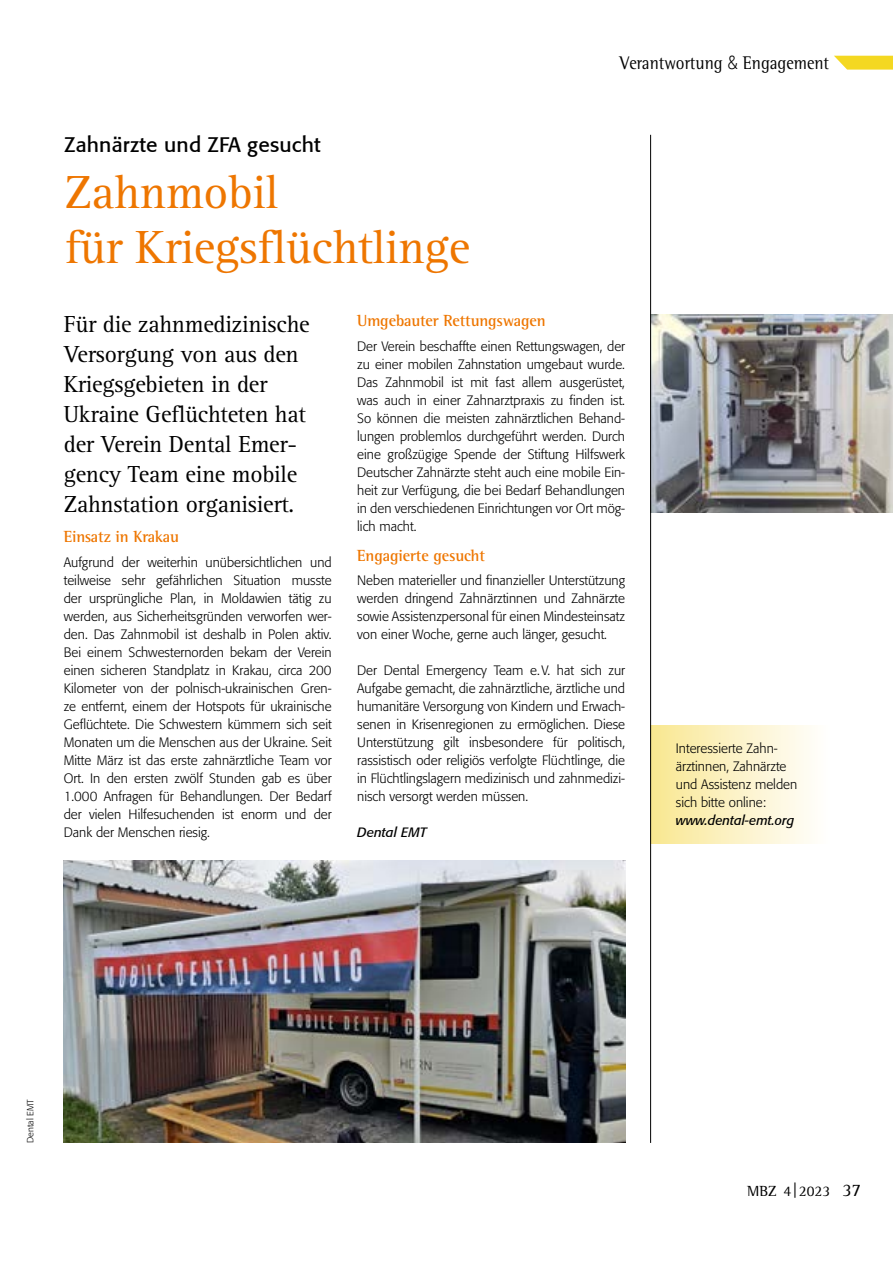
<style>
.page{position:relative;width:893px;height:1263px;background:#fff}
.page>*{position:absolute;margin:0;border:0;box-sizing:border-box;transform-origin:0 0}
.t1{font:48px/55.5px "Rotis Serif Pro";letter-spacing:-.01em;color:#ee7600}
.t2{font:24px/30px "Rotis Serif Pro";letter-spacing:-.01em;color:#000}
.t3{font:21px "Formata";letter-spacing:.01em;color:#000}
.t4{font:18.75px "Rotis Semi Serif Pro";color:#000;scale:.9 1}
.t5{font:700 16.5px "Rotis Semi Serif Pro";letter-spacing:-.01em;color:#ee7600}
.t6{font:15px "Rotis Semi Serif Pro";color:#000}
.t7{font:300 13.5px/18px "Formata";color:#000;text-align:justify}
.t8{font:italic 13.5px "Formata";color:#000}
.t9{font:300 9px "Formata";color:#000}
.s1{font-family:"Roboto";font-weight:300}
.s2{font-size:18px}
</style>
<div class="page">
<div style="left:650px;top:725px;width:179px;height:118px;background:linear-gradient(to right,#f9e791,#fff)"></div>
<svg style="left:834px;top:56px;width:59px;height:14px"></svg>
<img style="left:64px;top:860px;width:561px;height:283px">
<img style="left:651px;top:315px;width:242px;height:198px">
<hr style="left:650px;top:135px;width:1px;height:1008px;background:#000">
<h3 class="t3" style="left:65px;top:132px;width:258px">Zahnärzte und ZFA gesucht</h3>
<h1 class="t1" style="left:65px;top:164px;width:407px">Zahnmobil<br>für Kriegsflüchtlinge</h1>
<h3 class="t4" style="left:620px;top:51px;width:234px">Verantwortung <span class="s1">&amp;</span> Engagement</h3>
<h2 class="t2" style="left:64px;top:308px;width:247px">Für die zahnmedizinische<br>Versorgung von aus den<br>Kriegsgebieten in der<br>Ukraine Geflüchteten hat der Verein Dental Emer&shy;gency Team eine mobile<br>Zahnstation organisiert.</h2>
<p class="t5" style="left:64px;top:526px;width:117px">Einsatz in Krakau</p>
<p class="t7" style="left:64px;top:553px;width:269px">Aufgrund der weiterhin unübersichtlichen und teilweise sehr gefährlichen Situation musste der ursprüngliche Plan, in Moldawien tätig zu werden, aus Sicherheitsgründen verworfen wer&shy;den. Das Zahnmobil ist deshalb in Polen aktiv.<br>Bei einem Schwesternorden bekam der Verein einen sicheren Standplatz in Krakau, circa 200<br>Kilometer von der polnisch-ukrainischen Gren&shy;ze entfernt, einem der Hotspots für ukrainische Geflüchtete. Die Schwestern kümmern sich seit Monaten um die Menschen aus der Ukraine. Seit Mitte März ist das erste zahnärztliche Team vor Ort. In den ersten zwölf Stunden gab es über 1.000 Anfragen für Behandlungen. Der Bedarf der vielen Hilfesuchenden ist enorm und der Dank der Menschen riesig.</p>
<p class="t5" style="left:357px;top:311px;width:190px">Umgebauter Rettungswagen</p>
<p class="t7" style="left:357px;top:337px;width:269px">Der Verein beschaffte einen Rettungswagen, der zu einer mobilen Zahnstation umgebaut wurde.<br>Das Zahnmobil ist mit fast allem ausgerüstet, was auch in einer Zahnarztpraxis zu finden ist.<br>So können die meisten zahnärztlichen Behand&shy;lungen problemlos durchgeführt werden. Durch eine großzügige Spende der Stiftung Hilfswerk Deutscher Zahnärzte steht auch eine mobile Ein&shy;heit zur Verfügung, die bei Bedarf Behandlungen in den verschiedenen Einrichtungen vor Ort mög&shy;lich macht.</p>
<p class="t5" style="left:357px;top:545px;width:129px">Engagierte gesucht</p>
<p class="t7" style="left:357px;top:571px;width:269px">Neben materieller und finanzieller Unterstützung werden dringend Zahnärztinnen und Zahnärzte sowie Assistenzpersonal für einen Mindesteinsatz von einer Woche, gerne auch länger, gesucht.</p>
<p class="t7" style="left:357px;top:661px;width:269px">Der Dental Emergency Team e.V. hat sich zur Aufgabe gemacht, die zahnärztliche, ärztliche und humanitäre Versorgung von Kindern und Erwach&shy;senen in Krisenregionen zu ermöglichen. Diese Unterstützung gilt insbesondere für politisch, rassistisch oder religiös verfolgte Flüchtlinge, die in Flüchtlingslagern medizinisch und zahnmedizi&shy;nisch versorgt werden müssen.</p>
<p class="t8" style="left:357px;top:824px;width:71px">Dental EMT</p>
<p class="t7" style="left:676px;top:740px;width:123px;text-align:left">Interessierte Zahn&shy;ärztinnen, Zahnärzte und Assistenz melden sich bitte online:</p>
<p class="t8" style="left:676px;top:812px;width:120px">www.dental-emt.org</p>
<p class="t9" style="left:25px;top:1143px;width:45px;rotate:-90deg">Dental EMT</p>
<p class="t6" style="left:747px;top:1182px;width:115px">MBZ 4|2023 <span class="s2">37</span></p>
</div>
